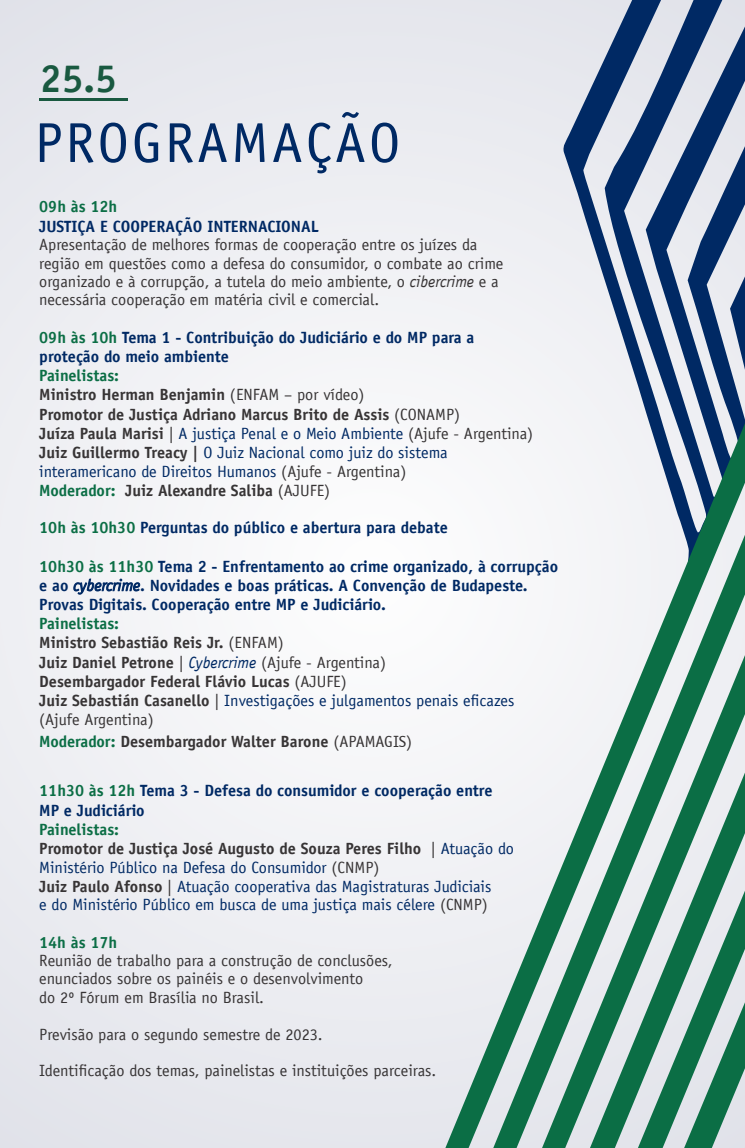
<style>
.page{position:relative;width:745px;height:1148px;background:#fff}
.page>*{position:absolute;margin:0;border:0;box-sizing:border-box;transform-origin:0 0}
.t1{font:56.38px "Officina Sans LT";letter-spacing:.05em;color:#002964}
.t2{font:700 39.12px "Officina Sans LT";color:#195940}
.t3{font:16.25px/18.4px "Officina Sans LT";color:#373435}
.t4{font:16.25px/18.9px "Officina Sans LT";color:#002964}
.t5{font:700 16.25px/19.2px "Officina Sans LT";color:#002964}
.t6{font:700 16.25px/19.2px "Officina Sans";color:#373435}
.t7{font:700 16.25px "Officina Sans LT";color:#0b6e45}
.s1{font-style:italic}
.s2{color:#0b6e45}
.s3{font-family:"Officina Sans LT";font-weight:400}
.s4{font-family:"Officina Sans";font-weight:700;color:#373435}
.s5{color:#373435}
.s6{font-family:"Officina Sans LT";color:#0b6e45}
.s7{font-weight:400;font-style:italic}
.s8{font-family:"Officina Sans";font-weight:700}
.s9{font-style:italic;color:#002964}
.s10{font-weight:400}
.s11{font-family:"Officina Sans LT";font-weight:400;color:#002964}
</style>
<div class="page">
<div style="left:0;top:0;width:744px;height:1148px;background:#eeeff3"></div>
<svg style="left:373px;top:0;width:371px;height:1148px"></svg>
<svg style="left:680px;top:878px;width:64px;height:270px"></svg>
<hr style="left:39px;top:98px;width:88px;height:3px;background:#195940">
<h2 class="t2" style="left:40px;top:63px;width:78px">25.5</h2>
<h1 class="t1" style="left:34px;top:121px;width:367px">PROGRAMAÇÃO</h1>
<p class="t7" style="left:39px;top:201px;width:79px">09h às 12h</p>
<p class="t5" style="left:39px;top:218px;width:281px">JUSTIÇA E COOPERAÇÃO INTERNACIONAL</p>
<p class="t3" style="left:39px;top:237px;width:465px">Apresentação de melhores formas de cooperação entre os juízes da região em questões como a defesa do consumidor, o combate ao crime organizado e à corrupção, a tutela do meio ambiente, o <span class="s1">cibercrime</span> e a necessária cooperação em matéria civil e comercial.</p>
<p class="t5" style="left:39px;top:329px;width:436px"><span class="s2">09h às 10h</span> Tema 1 - Contribuição do Judiciário e do MP para a proteção do meio ambiente</p>
<p class="t7" style="left:39px;top:369px;width:81px">Painelistas:</p>
<p class="t6" style="left:39px;top:387px;width:422px">Ministro Herman Benjamin <span class="s3">(ENFAM – por vídeo)<br></span>Promotor de Justiça Adriano Marcus Brito de Assis <span class="s3">(CONAMP)</span></p>
<p class="t4" style="left:39px;top:425px;width:495px"><span class="s4">Juíza Paula Marisi</span> <span class="s5">|</span> A justiça Penal e o Meio Ambiente <span class="s5">(Ajufe - Argentina)<br></span><span class="s4">Juiz Guillermo Treacy |</span> O Juiz Nacional como juiz do sistema interamericano de Direitos Humanos <span class="s5">(Ajufe - Argentina)</span></p>
<p class="t6" style="left:39px;top:482px;width:292px"><span class="s6">Moderador:</span> Juiz Alexandre Saliba <span class="s3">(AJUFE)</span></p>
<p class="t5" style="left:39px;top:519px;width:410px"><span class="s2">10h às 10h30</span> Perguntas do público e abertura para debate</p>
<p class="t5" style="left:39px;top:558px;width:520px"><span class="s2">10h30 às 11h30</span> Tema 2 - Enfrentamento ao crime organizado, à corrupção e ao <span class="s7">cybercrime</span>. Novidades e boas práticas. A Convenção de Budapeste.<br>Provas Digitais. Cooperação entre MP e Judiciário.</p>
<p class="t7" style="left:39px;top:617px;width:81px">Painelistas:</p>
<p class="t6" style="left:39px;top:634px;width:246px">Ministro Sebastião Reis Jr. <span class="s3">(ENFAM)</span></p>
<p class="t3" style="left:39px;top:654px;width:348px"><span class="s8">Juiz Daniel Petrone</span> | <span class="s9">Cybercrime</span> (Ajufe - Argentina)</p>
<p class="t6" style="left:39px;top:673px;width:309px">Desembargador Federal Flávio Lucas <span class="s3">(AJUFE)</span></p>
<p class="t4" style="left:39px;top:692px;width:476px;line-height:18.5px"><span class="s4">Juiz Sebastián Casanello</span> <span class="s5">|</span> Investigações e julgamentos penais eficazes <span class="s5">(Ajufe Argentina)</span></p>
<p class="t6" style="left:39px;top:733px;width:374px"><span class="s6">Moderador:</span> Desembargador Walter Barone <span class="s10">(APAMAGIS)</span></p>
<p class="t5" style="left:39px;top:782px;width:454px"><span class="s2">11h30 às 12h</span> Tema 3 - Defesa do consumidor e cooperação entre<br>MP e Judiciário</p>
<p class="t7" style="left:39px;top:823px;width:81px">Painelistas:</p>
<p class="t6" style="left:39px;top:840px;width:476px">Promotor de Justiça José Augusto de Souza Peres Filho <span class="s3">|</span> <span class="s11">Atuação do</span></p>
<p class="t4" style="left:39px;top:859px;width:453px">Ministério Público na Defesa do Consumidor <span class="s5">(CNMP)<br></span><span class="s4">Juiz Paulo Afonso</span> <span class="s5">|</span> Atuação cooperativa das Magistraturas Judiciais e do Ministério Público em busca de uma justiça mais célere <span class="s5">(CNMP)</span></p>
<p class="t7" style="left:39px;top:936px;width:79px">14h às 17h</p>
<p class="t3" style="left:39px;top:953px;width:355px">Reunião de trabalho para a construção de conclusões, enunciados sobre os painéis e o desenvolvimento<br>do 2º Fórum em Brasília no Brasil.</p>
<p class="t3" style="left:39px;top:1026px;width:285px">Previsão para o segundo semestre de 2023.</p>
<p class="t3" style="left:39px;top:1063px;width:398px">Identificação dos temas, painelistas e instituições parceiras.</p>
</div>
